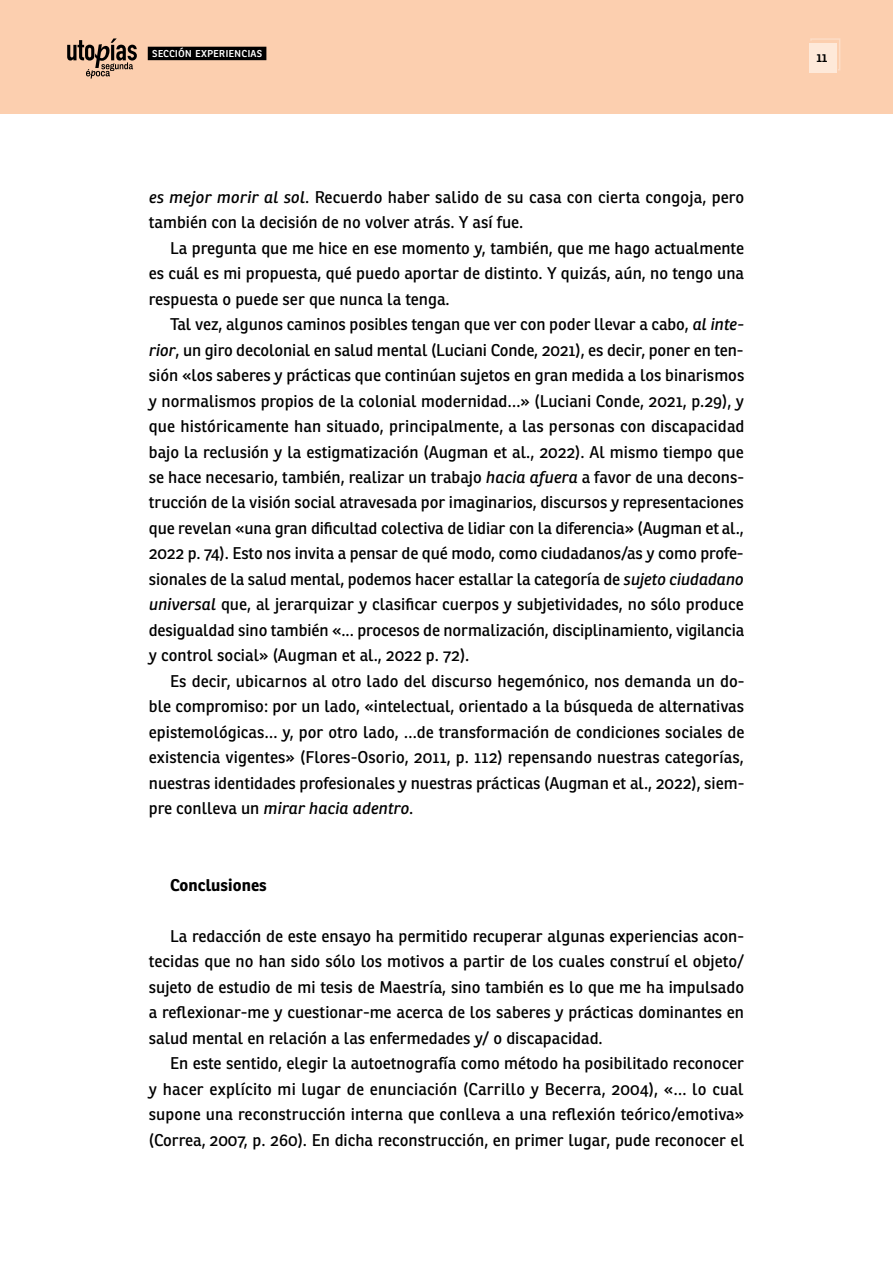
<style>
.page{position:relative;width:893px;height:1263px;background:#fff}
.page>*{position:absolute;margin:0;border:0;box-sizing:border-box;transform-origin:0 0}
.t1{font:16.5px/25.5px "Ronnia";color:#000;text-align:justify}
.t2{font:700 16.5px "Ronnia";color:#000}
.t3{font:600 13.2px "Ronnia";color:#000}
.t4{font:12px "Ronnia";color:#fff}
.s1{font-style:italic}
</style>
<div class="page">
<div style="left:0;top:0;width:893px;height:113px;background:#fccfaf"></div>
<div style="left:809px;top:43px;width:27px;height:29px;background:#fee9d9"></div>
<svg style="left:810px;top:38px;width:30px;height:33px"></svg>
<svg style="left:67px;top:38px;width:70px;height:41px"></svg>
<div style="left:148px;top:47px;width:118px;height:13px;background:#000"></div>
<p class="t4" style="left:152px;top:46px;width:111px">sección experiencias</p>
<p class="t1" style="left:149px;top:184px;width:597px"><span class="s1">es mejor morir al sol</span>. Recuerdo haber salido de su casa con cierta congoja, pero también con la decisión de no volver atrás. Y así fue.</p>
<p class="t1" style="left:149px;top:235px;width:597px;text-indent:21px">La pregunta que me hice en ese momento y, también, que me hago actualmente es cuál es mi propuesta, qué puedo aportar de distinto. Y quizás, aún, no tengo una respuesta o puede ser que nunca la tenga.</p>
<p class="t1" style="left:149px;top:311px;width:597px;text-indent:21px">Tal vez, algunos caminos posibles tengan que ver con poder llevar a cabo, <span class="s1">al inte&shy;rior</span>, un giro decolonial en salud mental (Luciani Conde, 2021), es decir, poner en ten&shy;sión «los saberes y prácticas que continúan sujetos en gran medida a los binarismos y normalismos propios de la colonial modernidad…» (Luciani Conde, 2021, p.29), y que históricamente han situado, principalmente, a las personas con discapacidad bajo la reclusión y la estigmatización (Augman et al., 2022). Al mismo tiempo que se hace necesario, también, realizar un trabajo <span class="s1">hacia afuera</span> a favor de una decons&shy;trucción de la visión social atravesada por imaginarios, discursos y representaciones que revelan «una gran dificultad colectiva de lidiar con la diferencia» (Augman et al., 2022 p. 74). Esto nos invita a pensar de qué modo, como ciudadanos/as y como profe&shy;sionales de la salud mental, podemos hacer estallar la categoría de <span class="s1">sujeto ciudadano universal</span> que, al jerarquizar y clasificar cuerpos y subjetividades, no sólo produce desigualdad sino también «... procesos de normalización, disciplinamiento, vigilancia y control social» (Augman et al., 2022 p. 72).</p>
<p class="t1" style="left:149px;top:668px;width:597px;text-indent:21px">Es decir, ubicarnos al otro lado del discurso hegemónico, nos demanda un do&shy;ble compromiso: por un lado, «intelectual, orientado a la búsqueda de alternativas epistemológicas… y, por otro lado, …de transformación de condiciones sociales de existencia vigentes» (Flores-Osorio, 2011, p. 112) repensando nuestras categorías, nuestras identidades profesionales y nuestras prácticas (Augman et al., 2022), siem&shy;pre conlleva un <span class="s1">mirar hacia adentro</span>.</p>
<p class="t2" style="left:170px;top:874px;width:98px">Conclusiones</p>
<p class="t1" style="left:149px;top:923px;width:597px;text-indent:21px">La redacción de este ensayo ha permitido recuperar algunas experiencias acon&shy;tecidas que no han sido sólo los motivos a partir de los cuales construí el objeto/ sujeto de estudio de mi tesis de Maestría, sino también es lo que me ha impulsado a reflexionar-me y cuestionar-me acerca de los saberes y prácticas dominantes en salud mental en relación a las enfermedades y/ o discapacidad.</p>
<p class="t1" style="left:149px;top:1051px;width:597px;text-indent:21px">En este sentido, elegir la autoetnografía como método ha posibilitado reconocer y hacer explícito mi lugar de enunciación (Carrillo y Becerra, 2004), «… lo cual supone una reconstrucción interna que conlleva a una reflexión teórico/emotiva» (Correa, 2007, p. 260). En dicha reconstrucción, en primer lugar, pude reconocer el</p>
<p class="t3" style="left:816px;top:49px;width:13px">11</p>
</div>
